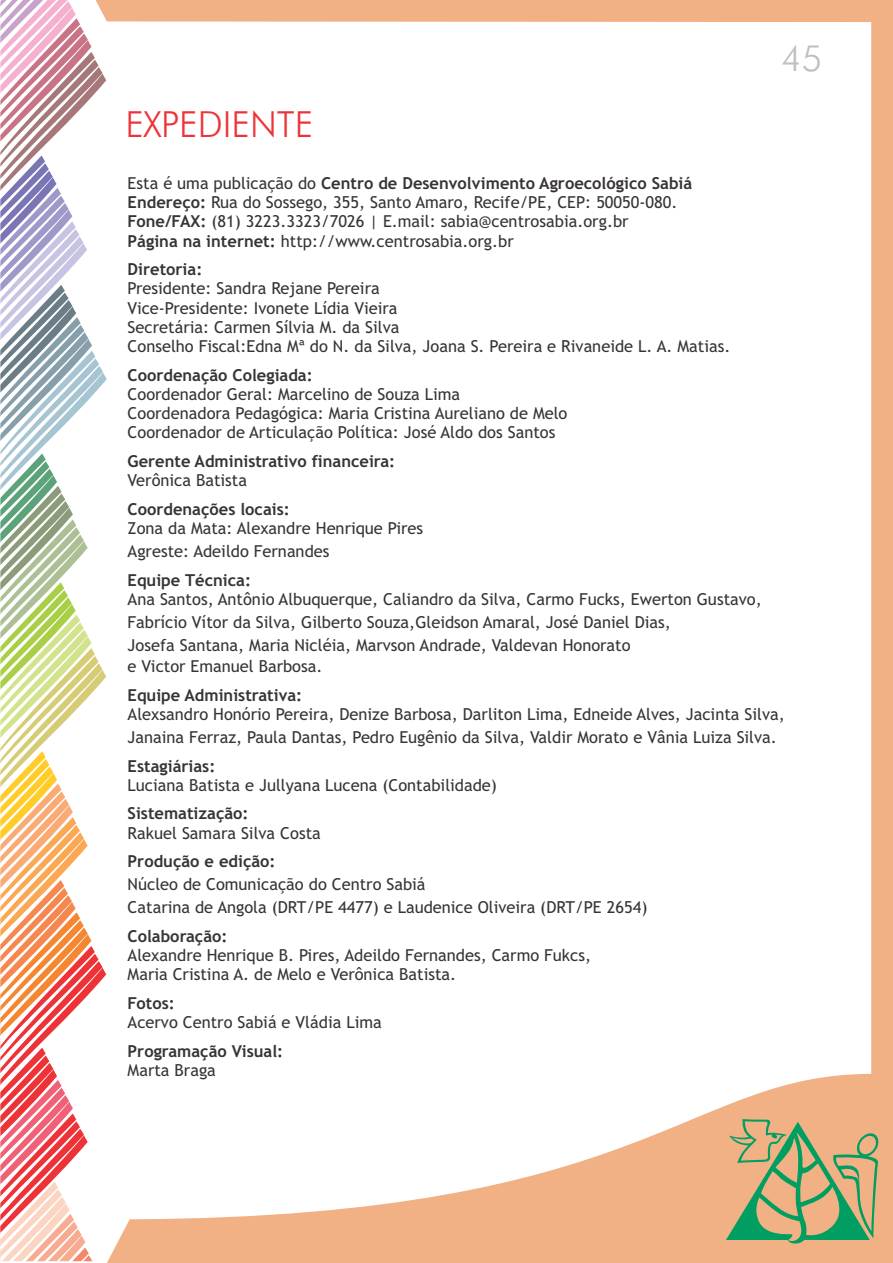
<style>
.page{position:relative;width:893px;height:1263px;background:#f2b085}
.page>*{position:absolute;margin:0;border:0;box-sizing:border-box;transform-origin:0 0}
.t1{font:300 36px "Futura BT";color:#ed3338}
.t2{font:300 36px "Futura BT";color:#bdbfc2}
.t3{font:16.5px/19.2px "Trebuchet MS";color:#383336}
.t4{font:700 16.5px "Trebuchet MS";color:#383336}
.s1{font-weight:700}
</style>
<div class="page">
<div style="left:0;top:21px;width:871px;height:1242px;background:#fff"></div>
<svg style="left:0;top:0;width:107px;height:1262px;background:#e5cfc4"></svg>
<svg style="left:726px;top:1119px;width:153px;height:126px"></svg>
<h1 class="t2" style="left:781px;top:43px;width:43px">45</h1>
<h1 class="t1" style="left:125px;top:110px;width:189px">EXPEDIENTE</h1>
<p class="t3" style="left:128px;top:175px;width:566px">Esta é uma publicação do <span class="s1">Centro de Desenvolvimento Agroecológico Sabiá Endereço:</span> Rua do Sossego, 355, Santo Amaro, Recife/PE, CEP: 50050-080.<br><span class="s1">Fone/FAX:</span> (81) 3223.3323/7026 | E.mail: sabia@centrosabia.org.br<br><span class="s1">Página na internet:</span> http://www.centrosabia.org.br</p>
<p class="t4" style="left:128px;top:263px;width:76px">Diretoria:</p>
<p class="t3" style="left:128px;top:280px;width:604px">Presidente: Sandra Rejane Pereira<br>Vice-Presidente: Ivonete Lídia Vieira<br>Secretária: Carmen Sílvia M. da Silva<br>Conselho Fiscal:Edna Mª do N. da Silva, Joana S. Pereira e Rivaneide L. A. Matias.</p>
<p class="t4" style="left:128px;top:368px;width:187px">Coordenação Colegiada:</p>
<p class="t3" style="left:128px;top:386px;width:441px">Coordenador Geral: Marcelino de Souza Lima<br>Coordenadora Pedagógica: Maria Cristina Aureliano de Melo<br>Coordenador de Articulação Política: José Aldo dos Santos</p>
<p class="t4" style="left:128px;top:455px;width:269px">Gerente Administrativo financeira:</p>
<p class="t3" style="left:128px;top:472px;width:121px">Verônica Batista</p>
<p class="t4" style="left:128px;top:503px;width:164px">Coordenações locais:</p>
<p class="t3" style="left:128px;top:518px;width:297px;line-height:23px">Zona da Mata: Alexandre Henrique Pires<br>Agreste: Adeildo Fernandes</p>
<p class="t4" style="left:128px;top:573px;width:125px">Equipe Técnica:</p>
<p class="t3" style="left:128px;top:589px;width:636px;line-height:23px">Ana Santos, Antônio Albuquerque, Caliandro da Silva, Carmo Fucks, Ewerton Gustavo,<br>Fabrício Vítor da Silva, Gilberto Souza,Gleidson Amaral, José Daniel Dias,<br>Josefa Santana, Maria Nicléia, Marvson Andrade, Valdevan Honorato</p>
<p class="t3" style="left:128px;top:658px;width:196px">e Victor Emanuel Barbosa.</p>
<p class="t4" style="left:128px;top:688px;width:176px">Equipe Administrativa:</p>
<p class="t3" style="left:128px;top:704px;width:659px;line-height:23px">Alexsandro Honório Pereira, Denize Barbosa, Darliton Lima, Edneide Alves, Jacinta Silva,<br>Janaina Ferraz, Paula Dantas, Pedro Eugênio da Silva, Valdir Morato e Vânia Luiza Silva.</p>
<p class="t4" style="left:128px;top:759px;width:89px">Estagiárias:</p>
<p class="t3" style="left:128px;top:777px;width:371px">Luciana Batista e Jullyana Lucena (Contabilidade)</p>
<p class="t4" style="left:128px;top:807px;width:123px">Sistematização:</p>
<p class="t3" style="left:128px;top:825px;width:195px">Rakuel Samara Silva Costa</p>
<p class="t4" style="left:128px;top:855px;width:150px">Produção e edição:</p>
<p class="t3" style="left:128px;top:874px;width:521px;line-height:23px">Núcleo de Comunicação do Centro Sabiá<br>Catarina de Angola (DRT/PE 4477) e Laudenice Oliveira (DRT/PE 2654)</p>
<p class="t4" style="left:128px;top:930px;width:101px">Colaboração:</p>
<p class="t3" style="left:128px;top:947px;width:465px">Alexandre Henrique B. Pires, Adeildo Fernandes, Carmo Fukcs,<br>Maria Cristina A. de Melo e Verônica Batista.</p>
<p class="t4" style="left:128px;top:997px;width:49px">Fotos:</p>
<p class="t3" style="left:128px;top:1014px;width:256px">Acervo Centro Sabiá e Vládia Lima</p>
<p class="t4" style="left:128px;top:1045px;width:157px">Programação Visual:</p>
<p class="t3" style="left:128px;top:1062px;width:90px">Marta Braga</p>
</div>
